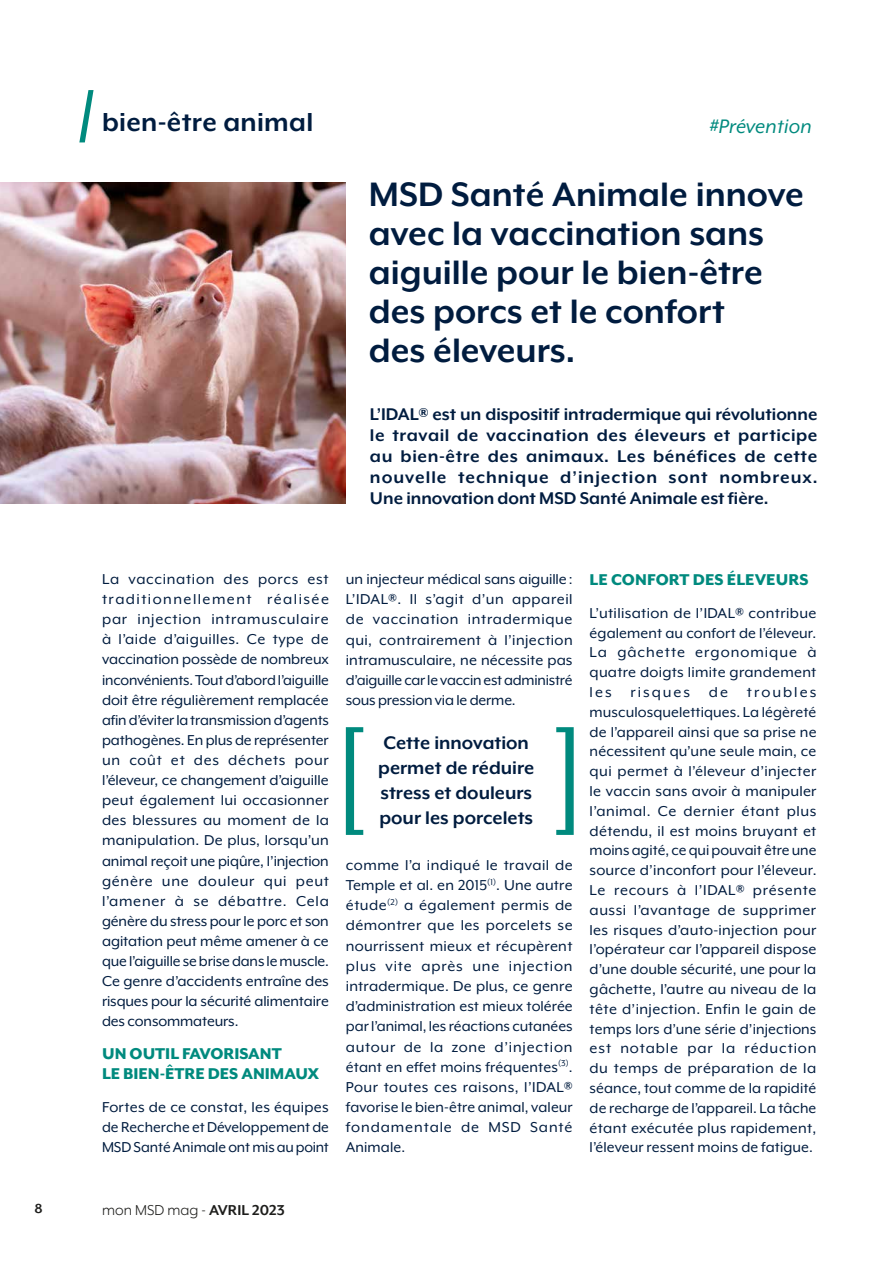
<style>
.page{position:relative;width:893px;height:1263px;background:#fff}
.page>*{position:absolute;margin:0;border:0;box-sizing:border-box;transform-origin:0 0}
.t1{font:700 39px/39px "Mr Eaves XL Mod OT";color:#001c3f}
.t2{font:700 30px "Mr Eaves XL Mod OT";letter-spacing:.01em;color:#001c3f}
.t3{font:italic 22.5px "Mr Eaves XL Mod OT";letter-spacing:.01em;color:#008a7e}
.t4{font:700 21px/25.2px "Mr Eaves XL Mod OT";color:#001c3f}
.t5{font:700 19.5px/21px "Mr Eaves XL Mod OT";color:#001c3f;text-align:justify}
.t6{font:800 18px/20.1px "Mr Eaves XL Mod OT";color:#008a7e}
.t7{font:16.5px/19.8px "Mr Eaves XL Mod OT";letter-spacing:-.005em;color:#001c3f;text-align:justify}
.t8{font:16.5px "Mr Eaves XL Mod OT";color:#1d1d1b}
.t9{font:700 15px "Mr Eaves XL Mod OT";color:#1d1d1b}
.s1{font-weight:700}
</style>
<div class="page">
<img style="left:0;top:183px;width:346px;height:321px">
<svg style="left:79px;top:90px;width:15px;height:52px"></svg>
<svg style="left:346px;top:727px;width:17px;height:108px"></svg>
<svg style="left:556px;top:727px;width:18px;height:108px"></svg>
<h2 class="t2" style="left:102px;top:105px;width:213px">bien-être animal</h2>
<h3 class="t3" style="left:710px;top:114px;width:104px">#Prévention</h3>
<h1 class="t1" style="left:369px;top:174px;width:437px">MSD Santé Animale innove avec la vaccination sans aiguille pour le bien-être des porcs et le confort<br>des éleveurs.</h1>
<p class="t5" style="left:370px;top:403px;width:449px">L’IDAL® est un dispositif intradermique qui révolutionne le travail de vaccination des éleveurs et participe au bien-être des animaux. Les bénéfices de cette nouvelle technique d’injection sont nombreux.<br>Une innovation dont MSD Santé Animale est fière.</p>
<p class="t7" style="left:102px;top:569px;width:228px">La vaccination des porcs est traditionnellement réalisée par injection intramusculaire à l’aide d’aiguilles. Ce type de vaccination possède de nombreux inconvénients. Tout d’abord l’aiguille doit être régulièrement remplacée afin d’éviter la transmission d’agents pathogènes. En plus de représenter un coût et des déchets pour l’éleveur, ce changement d’aiguille peut également lui occasionner des blessures au moment de la manipulation. De plus, lorsqu’un animal reçoit une piqûre, l’injection génère une douleur qui peut l’amener à se débattre. Cela génère du stress pour le porc et son agitation peut même amener à ce que l’aiguille se brise dans le muscle.<br>Ce genre d’accidents entraîne des risques pour la sécurité alimentaire des consommateurs.</p>
<p class="t6" style="left:102px;top:1043px;width:219px">UN OUTIL FAVORISANT<br>LE BIEN-ÊTRE DES ANIMAUX</p>
<p class="t7" style="left:102px;top:1097px;width:228px">Fortes de ce constat, les équipes de Recherche et Développement de MSD Santé Animale ont mis au point</p>
<p class="t7" style="left:346px;top:569px;width:228px;line-height:20.2px">un injecteur médical sans aiguille:<br>L’IDAL®. Il s’agit d’un appareil de vaccination intradermique qui, contrairement à l’injection intramusculaire, ne nécessite pas d’aiguille car le vaccin est administré sous pression via le derme.</p>
<p class="t4" style="left:378px;top:729px;width:158px">Cette innovation permet de réduire stress et douleurs pour les porcelets</p>
<p class="t7" style="left:346px;top:855px;width:228px;line-height:20.2px">comme l’a indiqué le travail de Temple et al. en 2015<sup>(1)</sup>. Une autre étude<sup>(2)</sup> a également permis de démontrer que les porcelets se nourrissent mieux et récupèrent plus vite après une injection intradermique. De plus, ce genre d’administration est mieux tolérée par l’animal, les réactions cutanées autour de la zone d’injection étant en effet moins fréquentes<sup>(3)</sup>.<br>Pour toutes ces raisons, l’IDAL® favorise le bien-être animal, valeur fondamentale de MSD Santé Animale.</p>
<p class="t6" style="left:590px;top:570px;width:220px">LE CONFORT DES ÉLEVEURS</p>
<p class="t7" style="left:590px;top:603px;width:228px">L’utilisation de l’IDAL® contribue également au confort de l’éleveur.<br>La gâchette ergonomique à quatre doigts limite grandement les risques de troubles musculosquelettiques. La légèreté de l’appareil ainsi que sa prise ne nécessitent qu’une seule main, ce qui permet à l’éleveur d’injecter le vaccin sans avoir à manipuler l’animal. Ce dernier étant plus détendu, il est moins bruyant et moins agité, ce qui pouvait être une source d’inconfort pour l’éleveur.<br>Le recours à l’IDAL® présente aussi l’avantage de supprimer les risques d’auto-injection pour l’opérateur car l’appareil dispose d’une double sécurité, une pour la gâchette, l’autre au niveau de la tête d’injection. Enfin le gain de temps lors d’une série d’injections est notable par la réduction du temps de préparation de la séance, tout comme de la rapidité de recharge de l’appareil. La tâche étant exécutée plus rapidement, l’éleveur ressent moins de fatigue.</p>
<p class="t9" style="left:34px;top:1200px;width:10px">8</p>
<p class="t8" style="left:102px;top:1201px;width:184px">mon MSD mag - <span class="s1">AVRIL 2023</span></p>
</div>
